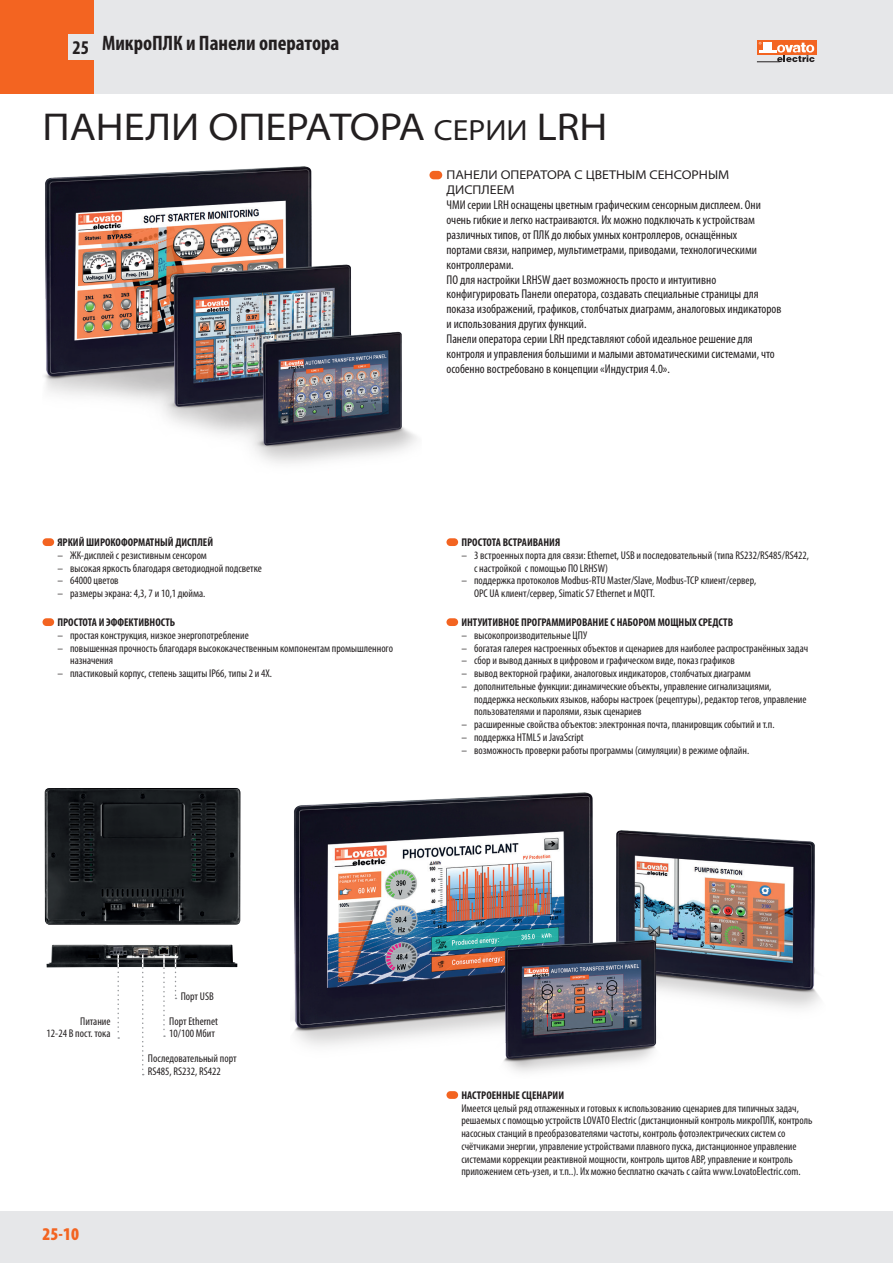
<style>
.page{position:relative;width:893px;height:1263px;background:#fff}
.page>*{position:absolute;margin:0;border:0;box-sizing:border-box;transform-origin:0 0}
.t1{font:semi-expanded 39px "Myriad Pro";color:#231f20}
.t2{font:semi-expanded 29.25px "Myriad Pro";color:#231f20}
.t3{font:700 condensed 21px "Myriad Pro";color:#231f20}
.t4{font:900 condensed 18px "Myriad Pro";color:#f36421}
.t5{font:condensed 12.75px/14.9px "Myriad Pro";color:#231f20}
.t6{font:semi-expanded 12.75px/14.9px "Myriad Pro";color:#231f20}
.t7{font:condensed 11.25px/12.8px "Myriad Pro";color:#231f20}
.t8{font:700 condensed 11.25px "Myriad Pro";color:#231f20}
.s1{font-size:39px}
</style>
<div class="page">
<div style="left:0;top:0;width:893px;height:94px;background:#e6e7e9"></div>
<div style="left:0;top:1212px;width:893px;height:51px;background:#e6e7e9"></div>
<div style="left:757px;top:40px;width:59px;height:15px;background:#f36421"></div>
<svg style="left:757px;top:42px;width:58px;height:20px"></svg>
<div style="left:0;top:0;width:94px;height:94px;background:#f36421"></div>
<div style="left:68px;top:34px;width:28px;height:26px;background:#e6e7e9"></div>
<div style="left:429px;top:171px;width:13px;height:8px;background:#f36421;border-radius:4px"></div>
<img style="left:44px;top:166px;width:373px;height:298px">
<div style="left:43px;top:538px;width:11px;height:8px;background:#f36421;border-radius:4px"></div>
<div style="left:43px;top:618px;width:11px;height:8px;background:#f36421;border-radius:4px"></div>
<div style="left:446px;top:538px;width:12px;height:8px;background:#f36421;border-radius:4px"></div>
<div style="left:446px;top:618px;width:12px;height:8px;background:#f36421;border-radius:4px"></div>
<img style="left:45px;top:788px;width:196px;height:137px">
<img style="left:46px;top:944px;width:191px;height:23px">
<svg style="left:117px;top:953px;width:2px;height:86px"></svg>
<svg style="left:142px;top:953px;width:2px;height:122px"></svg>
<svg style="left:163px;top:953px;width:2px;height:84px"></svg>
<svg style="left:175px;top:953px;width:2px;height:46px"></svg>
<img style="left:294px;top:792px;width:526px;height:280px">
<div style="left:446px;top:1091px;width:12px;height:8px;background:#f36421;border-radius:4px"></div>
<h3 class="t3" style="left:72px;top:30px;width:268px"><sub>25</sub> МикроПЛК и Панели оператора</h3>
<h1 class="t1" style="left:43px;top:102px;width:53px">ПАНЕ</h1>
<h1 class="t1" style="left:146px;top:102px;width:143px">ЛИ ОПЕРАТОРА</h1>
<h2 class="t2" style="left:434px;top:112px;width:175px">серии <span class="s1">LRH</span></h2>
<p class="t6" style="left:446px;top:167px;width:284px">ПАНЕЛИ ОПЕРАТОРА С ЦВЕТНЫМ СЕНСОРНЫМ<br>ДИСПЛЕЕМ</p>
<p class="t5" style="left:446px;top:197px;width:336px">ЧМИ серии LRH оснащены цветным графическим сенсорным дисплеем. Они очень гибкие и легко настраиваются. Их можно подключать к устройствам различных типов, от ПЛК до любых умных контроллеров, оснащённых<br>портами связи, например, мультиметрами, приводами, технологическими контроллерами.<br>ПО для настройки LRHSW дает возможность просто и интуитивно конфигурировать Панели оператора, создавать специальные страницы для показа изображений, графиков, столбчатых диаграмм, аналоговых индикаторов и использования других функций.<br>Панели оператора серии LRH представляют собой идеальное решение для контроля и управления большими и малыми автоматическими системами, что особенно востребовано в концепции «Индустрия 4.0».</p>
<p class="t8" style="left:57px;top:535px;width:157px">ЯРКИЙ ШИРОКОФОРМАТНЫЙ ДИСПЛЕЙ</p>
<p class="t7" style="left:57px;top:548px;width:151px">– ЖК-дисплей с резистивным сенсором</p>
<p class="t7" style="left:57px;top:561px;width:206px">– высокая яркость благодаря светодиодной подсветке</p>
<p class="t7" style="left:57px;top:574px;width:63px">– 64000 цветов</p>
<p class="t7" style="left:57px;top:587px;width:149px">– размеры экрана: 4,3, 7 и 10,1 дюйма.</p>
<p class="t8" style="left:57px;top:615px;width:119px">ПРОСТОТА И ЭФФЕКТИВНОСТЬ</p>
<p class="t7" style="left:57px;top:628px;width:193px">– простая конструкция, низкое энергопотребление</p>
<p class="t7" style="left:70px;top:641px;width:324px;text-indent:-13px">– повышенная прочность благодаря высококачественным компонентам промышленного назначения</p>
<p class="t7" style="left:57px;top:667px;width:216px">– пластиковый корпус, степень защиты IP66, типы 2 и 4X.</p>
<p class="t8" style="left:461px;top:535px;width:100px">ПРОСТОТА ВСТРАИВАНИЯ</p>
<p class="t7" style="left:474px;top:548px;width:336px;text-indent:-13px">– 3 встроенных порта для связи: Ethernet, USB и последовательный (типа RS232/RS485/RS422, с настройкой с помощью ПО LRHSW)</p>
<p class="t7" style="left:474px;top:574px;width:284px;text-indent:-13px">– поддержка протоколов Modbus-RTU Master/Slave, Modbus-TCP клиент/сервер,<br>OPC UA клиент/сервер, Simatic S7 Ethernet и MQTT.</p>
<p class="t8" style="left:461px;top:615px;width:273px">ИНТУИТИВНОЕ ПРОГРАММИРОВАНИЕ С НАБОРОМ МОЩНЫХ СРЕДСТВ</p>
<p class="t7" style="left:461px;top:628px;width:127px">– высокопроизводительные ЦПУ</p>
<p class="t7" style="left:461px;top:641px;width:348px">– богатая галерея настроенных объектов и сценариев для наиболее распространённых задач</p>
<p class="t7" style="left:461px;top:654px;width:275px">– сбор и вывод данных в цифровом и графическом виде, показ графиков</p>
<p class="t7" style="left:461px;top:667px;width:291px">– вывод векторной графики, аналоговых индикаторов, столбчатых диаграмм</p>
<p class="t7" style="left:474px;top:679px;width:334px;text-indent:-13px">– дополнительные функции: динамические объекты, управление сигнализациями, поддержка нескольких языков, наборы настроек (рецептуры), редактор тегов, управление пользователями и паролями, язык сценариев</p>
<p class="t7" style="left:461px;top:718px;width:315px">– расширенные свойства объектов: электронная почта, планировщик событий и т.п.</p>
<p class="t7" style="left:461px;top:731px;width:124px">– поддержка HTML5 и JavaScript</p>
<p class="t7" style="left:461px;top:743px;width:289px">– возможность проверки работы программы (симуляции) в режиме офлайн.</p>
<p class="t7" style="left:47px;top:1014px;width:65px;text-align:right">Питание<br>12-24 В пост. тока</p>
<p class="t7" style="left:181px;top:989px;width:35px">Порт USB</p>
<p class="t7" style="left:169px;top:1014px;width:50px">Порт Ethernet<br>10/100 Мбит</p>
<p class="t7" style="left:148px;top:1052px;width:90px">Последовательный порт<br>RS485, RS232, RS422</p>
<h3 class="t4" style="left:43px;top:1223px;width:38px">25-10</h3>
<p class="t8" style="left:461px;top:1088px;width:104px">НАСТРОЕННЫЕ СЦЕНАРИИ</p>
<p class="t7" style="left:461px;top:1101px;width:353px">Имеется целый ряд отлаженных и готовых к использованию сценариев для типичных задач, решаемых с помощью устройств LOVATO Electric (дистанционный контроль микроПЛК, контроль насосных станций в преобразователями частоты, контроль фотоэлектрических систем со счётчиками энергии, управление устройствами плавного пуска, дистанционное управление системами коррекции реактивной мощности, контроль щитов АВР, управление и контроль приложением сеть-узел, и т.п..). Их можно бесплатно скачать с сайта www.LovatoElectric.com.</p>
</div>
